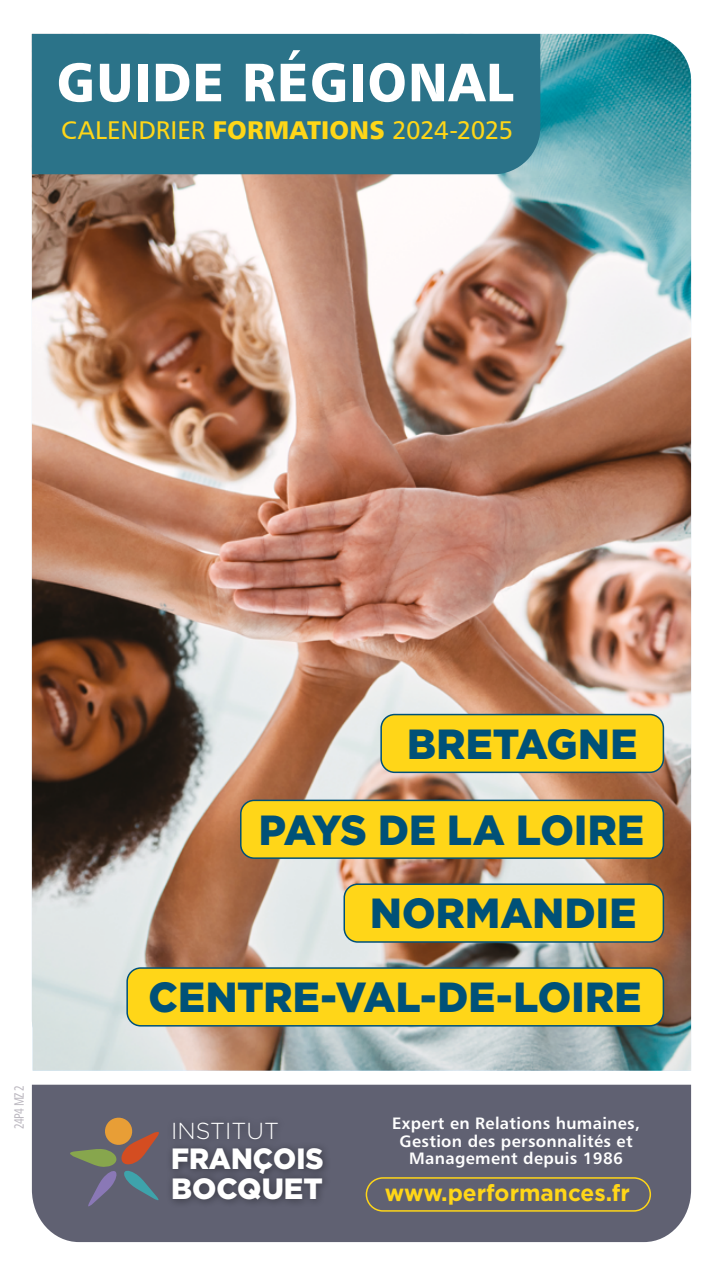
<style>
.page{position:relative;width:723px;height:1276px;background:#fff}
.page>*{position:absolute;margin:0;border:0;box-sizing:border-box;transform-origin:0 0}
.t1{font:54px "Humanist 777 BT Black B";letter-spacing:.03em;color:#fff;scale:.94 1}
.t2{font:900 42.15px "Gotham";letter-spacing:.005em;color:#005178;scale:.96 1}
.t3{font:900 29.25px/30px "Gotham";color:#fff;scale:.95 1}
.t4{font:25.5px "Humanist 777 BT Roman B";letter-spacing:-.015em;color:#ffd618}
.t5{font:700 23.1px "Gotham";color:#ffd618}
.t6{font:300 23.1px "Gotham";color:#fff}
.t7{font:16.5px/17.2px "Humanist 777 BT Bold B";letter-spacing:.02em;color:#fff;text-align:center}
.t8{font:13.5px "Humanist 777 BT Roman Condensed B";letter-spacing:-.05em;color:#bcb8c0;scale:.88 1}
.s1{font-family:"Humanist 777 BT Black B"}
</style>
<div class="page">
<img style="left:32px;top:34px;width:659px;height:1036px">
<div style="left:32px;top:1084px;width:659px;height:158px;background:#606172"></div>
<div style="left:166px;top:1115px;width:166px;height:94px;background:#000;opacity:.43"></div>
<svg style="left:64px;top:1116px;width:99px;height:94px"></svg>
<div style="left:32px;top:34px;width:508px;height:140px;background:#2b7389"></div>
<div style="left:366px;top:1177px;width:285px;height:34px;border:2px solid #ffd618;border-radius:16px"></div>
<div style="left:344px;top:884px;width:319px;height:58px;background:#ffd618;border-radius:14px"></div>
<div style="left:343px;top:883px;width:321px;height:59px;border:2px solid #005178;border-radius:14px"></div>
<div style="left:381px;top:714px;width:282px;height:58px;background:#ffd618;border-radius:14px"></div>
<div style="left:380px;top:714px;width:284px;height:59px;border:2px solid #005178;border-radius:14px"></div>
<div style="left:127px;top:968px;width:536px;height:57px;background:#ffd618;border-radius:14px"></div>
<div style="left:126px;top:967px;width:538px;height:59px;border:2px solid #005178;border-radius:14px"></div>
<div style="left:241px;top:800px;width:422px;height:58px;background:#ffd618;border-radius:14px"></div>
<div style="left:240px;top:799px;width:424px;height:60px;border:2px solid #005178;border-radius:14px"></div>
<h1 class="t1" style="left:56px;top:48px;width:488px">GUIDE RÉGIONAL</h1>
<h3 class="t4" style="left:61px;top:114px;width:453px">CALENDRIER <span class="s1">FORMATIONS</span> 2024-2025</h3>
<p class="t8" style="left:11px;top:1129px;width:52px;rotate:-90deg">24P4 MZ 2</p>
<h2 class="t2" style="left:407px;top:719px;width:241px">BRETAGNE</h2>
<h2 class="t2" style="left:259px;top:805px;width:403px">PAYS DE LA LOIRE</h2>
<h2 class="t2" style="left:370px;top:889px;width:279px">NORMANDIE</h2>
<h2 class="t2" style="left:149px;top:973px;width:515px">CENTRE-VAL-DE-LOIRE</h2>
<h3 class="t6" style="left:171px;top:1118px;width:109px">INSTITUT</h3>
<h3 class="t3" style="left:171px;top:1142px;width:162px">FRANÇOIS<br>BOCQUET</h3>
<p class="t7" style="left:392px;top:1114px;width:249px">Expert en Relations humaines,<br>Gestion des personnalités et<br>Management depuis 1986</p>
<h3 class="t5" style="left:385px;top:1179px;width:247px">www.performances.fr</h3>
</div>
